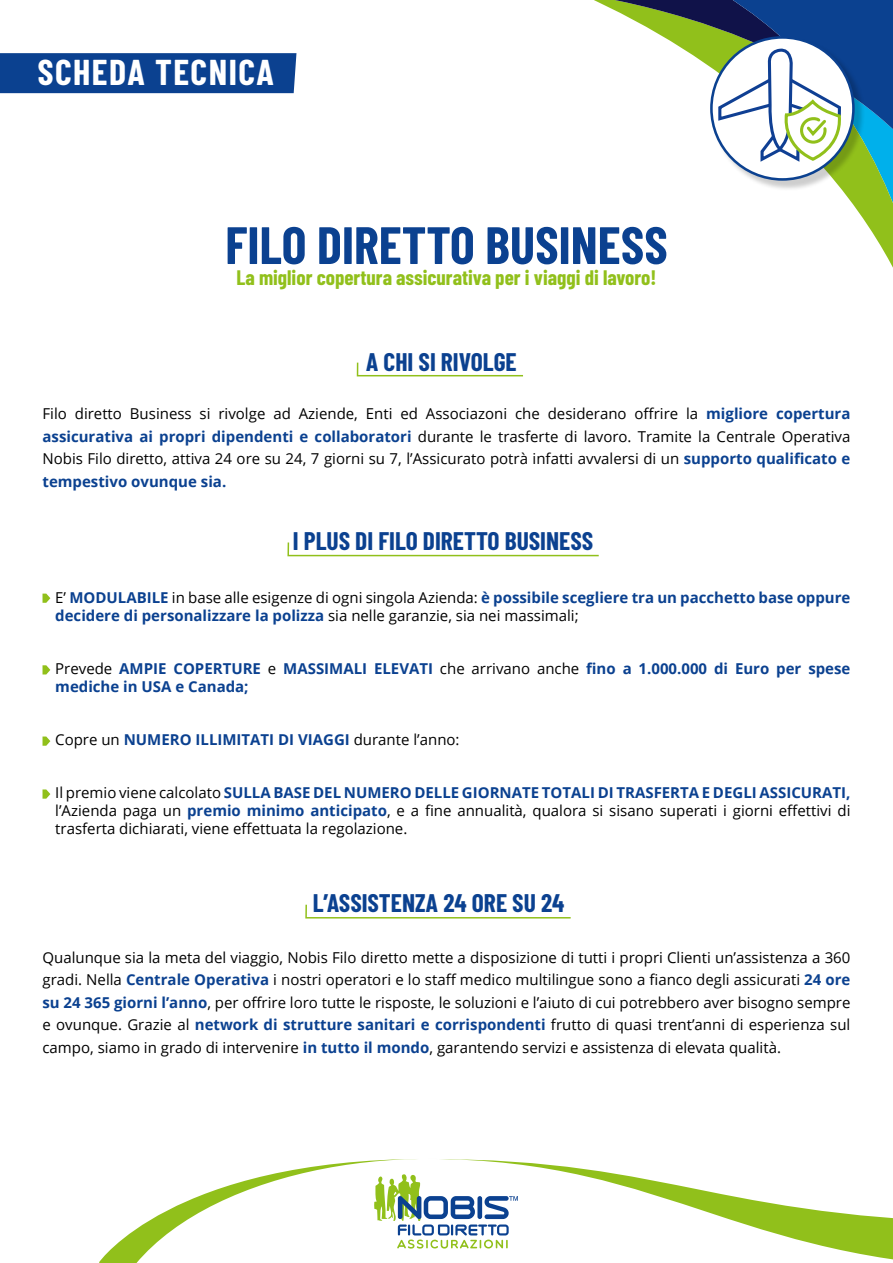
<style>
.page{position:relative;width:893px;height:1263px;background:#fff}
.page>*{position:absolute;margin:0;border:0;box-sizing:border-box;transform-origin:0 0}
.t1{font:700 52.5px "Barlow Condensed";color:#0b4190}
.t2{font:700 36px "Barlow Condensed";letter-spacing:.04em;color:#fff}
.t3{font:700 25.5px "Barlow Condensed";color:#0b4190}
.t4{font:700 21px "Barlow Condensed";color:#91c01b}
.t5{font:15px/22.5px "Open Sans";color:#000;text-align:justify}
.t6{font:700 15px/18px "Open Sans";color:#0b4190}
.s1{font-weight:700;color:#0b4190}
.s2{font-weight:400;color:#000}
</style>
<div class="page">
<svg style="left:99px;top:1159px;width:794px;height:104px"></svg>
<svg style="left:843px;top:168px;width:50px;height:100px"></svg>
<svg style="left:842px;top:0;width:51px;height:168px;background:#0c5ea1"></svg>
<div style="left:711px;top:37px;width:154px;height:154px;background:#000;opacity:.2"></div>
<div style="left:711px;top:37px;width:142px;height:142px;background:#fff;border-radius:50%"></div>
<svg style="left:0;top:0;width:842px;height:164px"></svg>
<svg style="left:374px;top:1172px;width:144px;height:78px"></svg>
<svg style="left:356px;top:362px;width:167px;height:15px"></svg>
<svg style="left:287px;top:542px;width:312px;height:15px"></svg>
<svg style="left:43px;top:594px;width:7px;height:9px"></svg>
<svg style="left:43px;top:665px;width:7px;height:9px"></svg>
<svg style="left:43px;top:736px;width:7px;height:10px"></svg>
<svg style="left:43px;top:789px;width:7px;height:10px"></svg>
<svg style="left:305px;top:904px;width:266px;height:15px"></svg>
<h2 class="t2" style="left:38px;top:50px;width:238px">SCHEDA TECNICA</h2>
<h1 class="t1" style="left:225px;top:212px;width:444px">FILO DIRETTO BUSINESS</h1>
<h3 class="t4" style="left:237px;top:264px;width:421px">La miglior copertura assicurativa per i viaggi di lavoro!</h3>
<h3 class="t3" style="left:366px;top:346px;width:152px">A CHI SI RIVOLGE</h3>
<p class="t5" style="left:43px;top:402px;width:809px">Filo diretto Business si rivolge ad Aziende, Enti ed Associazoni che desiderano offrire la <span class="s1">migliore copertura assicurativa ai propri dipendenti e collaboratori</span> durante le trasferte di lavoro. Tramite la Centrale Operativa Nobis Filo diretto, attiva 24 ore su 24, 7 giorni su 7, l’Assicurato potrà infatti avvalersi di un <span class="s1">supporto qualificato e tempestivo ovunque sia.</span></p>
<h3 class="t3" style="left:293px;top:525px;width:302px">I PLUS DI FILO DIRETTO BUSINESS</h3>
<p class="t6" style="left:55px;top:588px;width:797px"><span class="s2">E’</span> MODULABILE <span class="s2">in base alle esigenze di ogni singola Azienda:</span> è possibile scegliere tra un pacchetto base oppure decidere di personalizzare la polizza <span class="s2">sia nelle garanzie, sia nei massimali;</span></p>
<p class="t6" style="left:55px;top:660px;width:797px"><span class="s2">Prevede</span> AMPIE COPERTURE <span class="s2">e</span> MASSIMALI ELEVATI <span class="s2">che arrivano anche</span> fino a 1.000.000 di Euro per spese mediche in USA e Canada;</p>
<p class="t6" style="left:55px;top:731px;width:406px"><span class="s2">Copre un</span> NUMERO ILLIMITATI DI VIAGGI <span class="s2">durante l’anno:</span></p>
<p class="t5" style="left:55px;top:784px;width:797px;line-height:18px">Il premio viene calcolato <span class="s1">SULLA BASE DEL NUMERO DELLE GIORNATE TOTALI DI TRASFERTA E DEGLI ASSICURATI, </span>l’Azienda paga un <span class="s1">premio minimo anticipato</span>, e a fine annualità, qualora si sisano superati i giorni effettivi di trasferta dichiarati, viene effettuata la regolazione.</p>
<h3 class="t3" style="left:313px;top:887px;width:253px">L’ASSISTENZA 24 ORE SU 24</h3>
<p class="t5" style="left:42px;top:945px;width:809px">Qualunque sia la meta del viaggio, Nobis Filo diretto mette a disposizione di tutti i propri Clienti un’assistenza a 360 gradi. Nella <span class="s1">Centrale Operativa</span> i nostri operatori e lo staff medico multilingue sono a fianco degli assicurati <span class="s1">24 ore su 24 365 giorni l’anno</span>, per offrire loro tutte le risposte, le soluzioni e l’aiuto di cui potrebbero aver bisogno sempre e ovunque. Grazie al <span class="s1">network di strutture sanitari e corrispondenti</span> frutto di quasi trent’anni di esperienza sul campo, siamo in grado di intervenire <span class="s1">in tutto il mondo</span>, garantendo servizi e assistenza di elevata qualità.</p>
</div>
